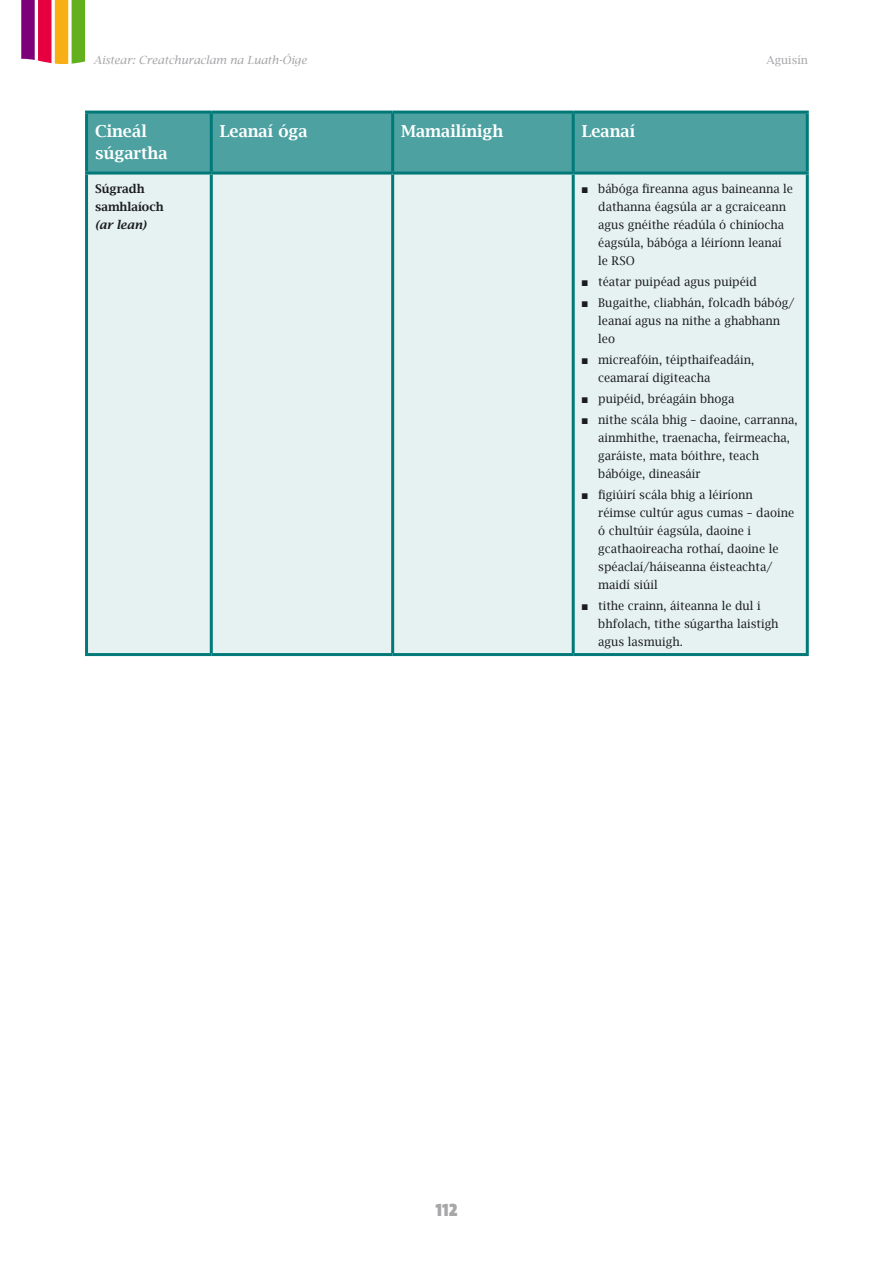
<style>
.page{position:relative;width:893px;height:1263px;background:#fff}
.page>*{position:absolute;margin:0;border:0;box-sizing:border-box;transform-origin:0 0}
.t1{font:18px "The Sans Black Caps";color:#a7a7aa}
.t2{font:600 16.5px/22.5px "Lucida Bright";color:#fff}
.t3{font:12px/18px "Lucida Bright";color:#1b1c20}
.t4{font:600 12px/18px "Lucida Bright";color:#1b1c20}
.t5{font:italic 600 12px "Lucida Bright";color:#1b1c20}
.t6{font:italic 11.25px "Lucida Bright";color:#a7a7aa}
.t7{font:11.25px "Lucida Bright";color:#a7a7aa}
</style>
<div class="page">
<svg style="left:21px;top:0;width:64px;height:64px;background:#bf785e"></svg>
<div style="left:88px;top:114px;width:718px;height:58px;background:#4da1a0"></div>
<div style="left:88px;top:175px;width:718px;height:478px;background:#e6f2f1"></div>
<hr style="left:210px;top:114px;width:3px;height:58px;background:#007978">
<hr style="left:391px;top:114px;width:3px;height:58px;background:#007978">
<hr style="left:572px;top:114px;width:3px;height:58px;background:#007978">
<hr style="left:210px;top:175px;width:3px;height:478px;background:#007978">
<hr style="left:391px;top:175px;width:3px;height:478px;background:#007978">
<hr style="left:572px;top:175px;width:3px;height:478px;background:#007978">
<hr style="left:85px;top:111px;width:126px;height:3px;background:#007978">
<hr style="left:85px;top:114px;width:3px;height:58px;background:#007978">
<hr style="left:211px;top:111px;width:182px;height:3px;background:#007978">
<hr style="left:393px;top:111px;width:180px;height:3px;background:#007978">
<hr style="left:573px;top:111px;width:236px;height:3px;background:#007978">
<hr style="left:806px;top:114px;width:3px;height:58px;background:#007978">
<hr style="left:85px;top:172px;width:126px;height:3px;background:#007978">
<hr style="left:85px;top:175px;width:3px;height:478px;background:#007978">
<hr style="left:211px;top:172px;width:182px;height:3px;background:#007978">
<hr style="left:393px;top:172px;width:180px;height:3px;background:#007978">
<hr style="left:573px;top:172px;width:236px;height:3px;background:#007978">
<hr style="left:806px;top:175px;width:3px;height:478px;background:#007978">
<hr style="left:85px;top:653px;width:126px;height:3px;background:#007978">
<hr style="left:211px;top:653px;width:182px;height:3px;background:#007978">
<hr style="left:393px;top:653px;width:180px;height:3px;background:#007978">
<hr style="left:573px;top:653px;width:236px;height:3px;background:#007978">
<p class="t6" style="left:94px;top:53px;width:215px">Aistear: Creatchuraclam na Luath-Óige</p>
<p class="t7" style="left:766px;top:53px;width:43px">Aguisín</p>
<h2 class="t2" style="left:95px;top:119px;width:74px">Cineál súgartha</h2>
<h2 class="t2" style="left:220px;top:119px;width:89px">Leanaí óga</h2>
<h2 class="t2" style="left:401px;top:119px;width:104px">Mamailínigh</h2>
<h2 class="t2" style="left:582px;top:119px;width:55px">Leanaí</h2>
<p class="t4" style="left:95px;top:180px;width:70px">Súgradh samhlaíoch</p>
<p class="t5" style="left:95px;top:218px;width:53px">(ar lean)</p>
<p class="t3" style="left:598px;top:180px;width:196px;text-indent:-16px">■ bábóga fireanna agus baineanna le dathanna éagsúla ar a gcraiceann agus gnéithe réadúla ó chiníocha éagsúla, bábóga a léiríonn leanaí le RSO</p>
<p class="t3" style="left:582px;top:273px;width:177px">■ téatar puipéad agus puipéid</p>
<p class="t3" style="left:598px;top:294px;width:198px;text-indent:-16px">■ Bugaithe, cliabhán, folcadh bábóg/ leanaí agus na nithe a ghabhann leo</p>
<p class="t3" style="left:598px;top:351px;width:157px;text-indent:-16px">■ micreafóin, téipthaifeadáin, ceamaraí digiteacha</p>
<p class="t3" style="left:582px;top:390px;width:154px">■ puipéid, bréagáin bhoga</p>
<p class="t3" style="left:598px;top:410px;width:201px;text-indent:-16px">■ nithe scála bhig – daoine, carranna, ainmhithe, traenacha, feirmeacha, garáiste, mata bóithre, teach bábóige, dineasáir</p>
<p class="t3" style="left:598px;top:485px;width:197px;text-indent:-16px">■ figiúirí scála bhig a léiríonn<br>réimse cultúr agus cumas – daoine ó chultúir éagsúla, daoine i gcathaoireacha rothaí, daoine le spéaclaí/háiseanna éisteachta/ maidí siúil</p>
<p class="t3" style="left:598px;top:596px;width:182px;text-indent:-16px">■ tithe crainn, áiteanna le dul i bhfolach, tithe súgartha laistigh agus lasmuigh.</p>
<h1 class="t1" style="left:435px;top:1195px;width:24px">112</h1>
</div>
